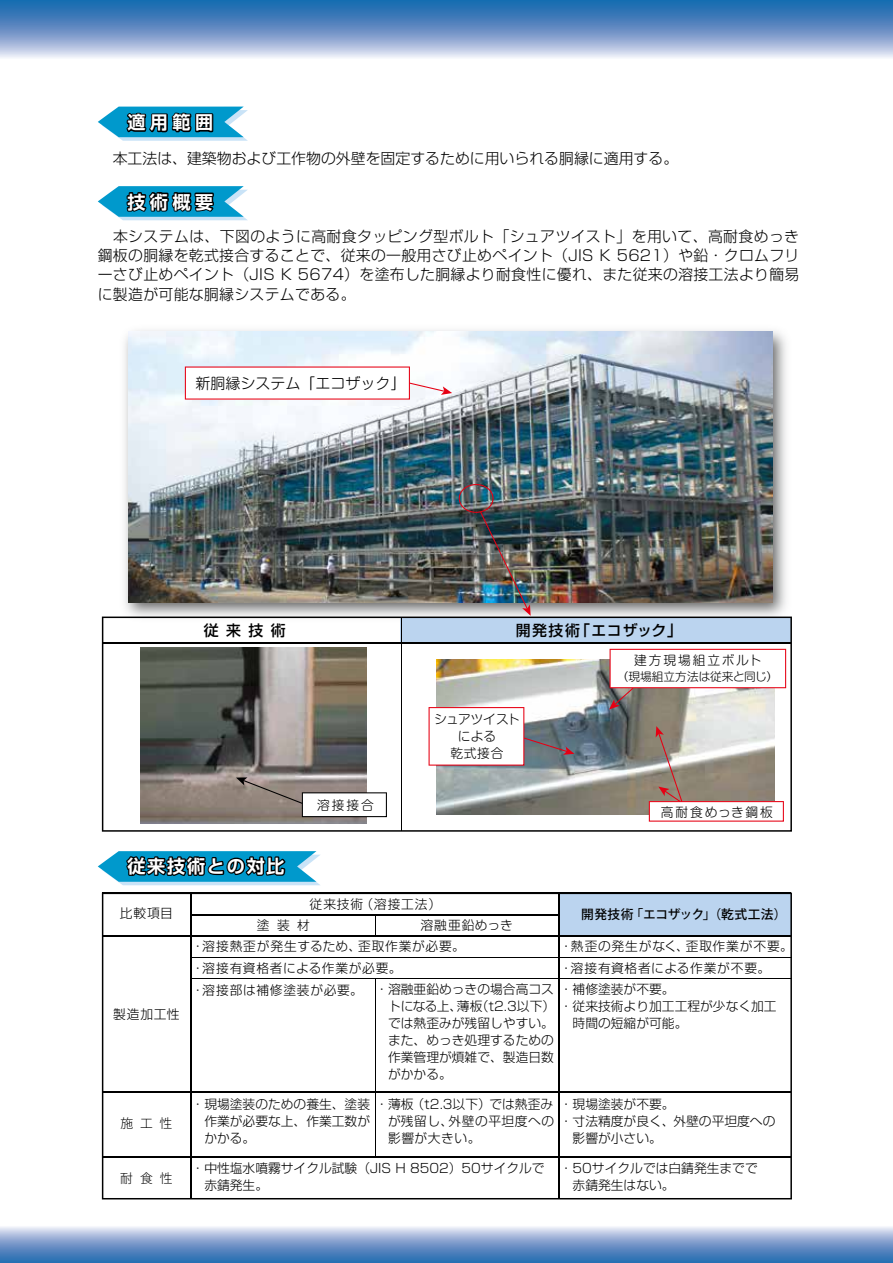
<style>
.page{position:relative;width:893px;height:1263px;background:#fff}
.page>*{position:absolute;margin:0;border:0;box-sizing:border-box;transform-origin:0 0}
.t1{font:18px "Shin Go Pro De Bold 90 pv RKSJ H";letter-spacing:.1em;color:#fff}
.t2{font:15px "Shin M Go Pro Light 90 pv RKSJ H";color:#000}
.t3{font:14.85px/19.2px "Shin Go Pro Light 90 pv RKSJ H";letter-spacing:.02em;color:#000;text-align:justify}
.t4{font:14.85px "Shin Go Pro Light 90 pv RKSJ H";color:#000}
.t5{font:14.85px "Shin Go Pro Medium 90 pv RKSJ H";letter-spacing:.07em;color:#000}
.t6{font:14.85px "Shin Go Pro Medium 90 pv RKSJ H";letter-spacing:.1em;color:#000}
.t7{font:12.75px/17px "Shin Go Pro Light 90 pv RKSJ H";color:#000}
.t8{font:12.75px/21.5px "Shin Go Pro Light 90 pv RKSJ H";letter-spacing:.055em;color:#000}
.t9{font:12.75px/21.3px "Shin Go Pro Light 90 pv RKSJ H";letter-spacing:.065em;color:#000}
.t10{font:12.75px "Shin M Go Pro Light 90 pv RKSJ H";letter-spacing:.15em;color:#000}
.t11{font:12.75px "Koz Go Pro Medium 90 pv RKSJ H";letter-spacing:.02em;color:#000}
.t12{font:12.75px/17px "Shin M Go Pro Light 90 pv RKSJ H";color:#000;text-align:center}
.t13{font:12.75px "Shin Go Pro Light 90 pv RKSJ H";letter-spacing:.075em;color:#000}
.t14{font:12.75px "Koz Go Pro Light 90 pv RKSJ H";letter-spacing:.55em;color:#000}
.t15{font:12.75px "Shin M Go Pro Light 90 pv RKSJ H";letter-spacing:.12em;color:#000}
.t16{font:11.7px "Shin M Go Pro Light 90 pv RKSJ H";color:#000}
</style>
<div class="page">
<img style="left:124px;top:330px;width:662px;height:286px">
<img style="left:128px;top:332px;width:644px;height:270px">
<svg style="left:98px;top:106px;width:150px;height:35px;background:#3d8aa5"></svg>
<svg style="left:98px;top:186px;width:150px;height:34px;background:#3886a1"></svg>
<svg style="left:98px;top:851px;width:222px;height:34px;background:#2c7b97"></svg>
<svg style="left:102px;top:616px;width:690px;height:216px"></svg>
<hr style="left:103px;top:642px;width:688px;height:1px;background:#000">
<hr style="left:401px;top:617px;width:1px;height:214px;background:#000">
<svg style="left:102px;top:892px;width:690px;height:307px"></svg>
<hr style="left:103px;top:893px;width:688px;height:1px;background:#000">
<hr style="left:191px;top:914px;width:368px;height:2px;background:#000">
<hr style="left:103px;top:935px;width:688px;height:2px;background:#000">
<hr style="left:192px;top:957px;width:599px;height:1px;background:#000">
<hr style="left:192px;top:978px;width:599px;height:1px;background:#000">
<hr style="left:103px;top:1091px;width:688px;height:2px;background:#000">
<hr style="left:103px;top:1156px;width:688px;height:1px;background:#000">
<hr style="left:191px;top:893px;width:1px;height:306px;background:#000">
<hr style="left:375px;top:979px;width:1px;height:178px;background:#000">
<svg style="left:375px;top:916px;width:1px;height:19px"></svg>
<hr style="left:558px;top:893px;width:2px;height:306px;background:#000">
<svg style="left:185px;top:366px;width:267px;height:34px"></svg>
<img style="left:459px;top:484px;width:72px;height:132px">
<svg style="left:609px;top:649px;width:177px;height:60px"></svg>
<svg style="left:429px;top:707px;width:145px;height:59px"></svg>
<svg style="left:649px;top:726px;width:135px;height:96px"></svg>
<svg style="left:236px;top:777px;width:151px;height:40px"></svg>
<svg style="left:0;top:0;width:893px;height:58px;background:#7099c9"></svg>
<svg style="left:0;top:1227px;width:893px;height:36px;background:#7a9dcc"></svg>
<h1 class="t1" style="left:127px;top:108px;width:87px">適用範囲</h1>
<p class="t4" style="left:98px;top:146px;width:582px">　本工法は、建築物および工作物の外壁を固定するために用いられる胴縁に適用する。</p>
<h1 class="t1" style="left:127px;top:187px;width:87px">技術概要</h1>
<p class="t3" style="left:98px;top:225px;width:703px">　本システムは、下図のように高耐食タッピング型ボルト「シュアツイスト」を用いて、高耐食めっき鋼板の胴縁を乾式接合することで、従来の一般用さび止めペイント（JIS K 5621）や鉛・クロムフリーさび止めペイント（JIS K 5674）を塗布した胴縁より耐食性に優れ、また従来の溶接工法より簡易に製造が可能な胴縁システムである。</p>
<p class="t2" style="left:195px;top:371px;width:211px">新胴縁システム「エコザック」</p>
<p class="t6" style="left:204px;top:619px;width:83px">従来技術</p>
<p class="t5" style="left:516px;top:619px;width:168px">開発技術「エコザック」</p>
<h1 class="t1" style="left:127px;top:851px;width:159px">従来技術との対比</h1>
<p class="t15" style="left:317px;top:795px;width:58px">溶接接合</p>
<p class="t12" style="left:434px;top:709px;width:87px">シュアツイストによる<br>乾式接合</p>
<p class="t10" style="left:634px;top:650px;width:129px">建方現場組立ボルト</p>
<p class="t16" style="left:617px;top:667px;width:163px">（現場組立方法は従来と同じ）</p>
<p class="t10" style="left:661px;top:802px;width:114px">高耐食めっき鋼板</p>
<p class="t7" style="left:120px;top:903px;width:55px">比較項目</p>
<p class="t7" style="left:113px;top:1004px;width:68px">製造加工性</p>
<p class="t14" style="left:120px;top:1115px;width:53px">施工性</p>
<p class="t14" style="left:120px;top:1170px;width:54px">耐食性</p>
<p class="t13" style="left:310px;top:894px;width:133px">従来技術（溶接工法）</p>
<p class="t11" style="left:581px;top:906px;width:207px">開発技術「エコザック」（乾式工法）</p>
<p class="t8" style="left:192px;top:913px;width:275px;text-indent:65px">塗装材<br>・溶接熱歪が発生するため、歪取作業が必要。・溶接有資格者による作業が必要。<br>・溶接部は補修塗装が必要。</p>
<p class="t8" style="left:421px;top:913px;width:94px">溶融亜鉛めっき</p>
<p class="t9" style="left:560px;top:934px;width:235px">・熱歪の発生がなく、歪取作業が不要。・溶接有資格者による作業が不要。</p>
<p class="t7" style="left:560px;top:979px;width:116px">・補修塗装が不要。</p>
<p class="t7" style="left:573px;top:1013px;width:116px">時間の短縮が可能。</p>
<p class="t7" style="left:375px;top:979px;width:180px">・溶融亜鉛めっきの場合高コス</p>
<p class="t7" style="left:388px;top:996px;width:390px">トになる上、薄板（t2.3以下）・従来技術より加工工程が少なく加工</p>
<p class="t7" style="left:388px;top:1013px;width:167px">では熱歪みが残留しやすい。</p>
<p class="t7" style="left:375px;top:1030px;width:180px">　また、めっき処理するための</p>
<p class="t7" style="left:388px;top:1047px;width:167px">作業管理が煩雑で、製造日数</p>
<p class="t7" style="left:388px;top:1064px;width:65px">がかかる。</p>
<p class="t7" style="left:192px;top:1094px;width:363px">・現場塗装のための養生、塗装・薄板（t2.3以下）では熱歪み</p>
<p class="t7" style="left:388px;top:1128px;width:94px">影響が大きい。</p>
<p class="t7" style="left:560px;top:1094px;width:116px">・現場塗装が不要。</p>
<p class="t7" style="left:388px;top:1111px;width:389px">が残留し、外壁の平坦度への・寸法精度が良く、外壁の平坦度への</p>
<p class="t7" style="left:573px;top:1128px;width:91px">影響が小さい。</p>
<p class="t7" style="left:204px;top:1111px;width:167px">作業が必要な上、作業工数がかかる。</p>
<p class="t7" style="left:204px;top:1158px;width:342px;text-indent:-13px">・中性塩水噴霧サイクル試験（JIS H 8502）50サイクルで赤錆発生。</p>
<p class="t7" style="left:573px;top:1158px;width:187px;text-indent:-13px">・50サイクルでは白錆発生までで赤錆発生はない。</p>
</div>
